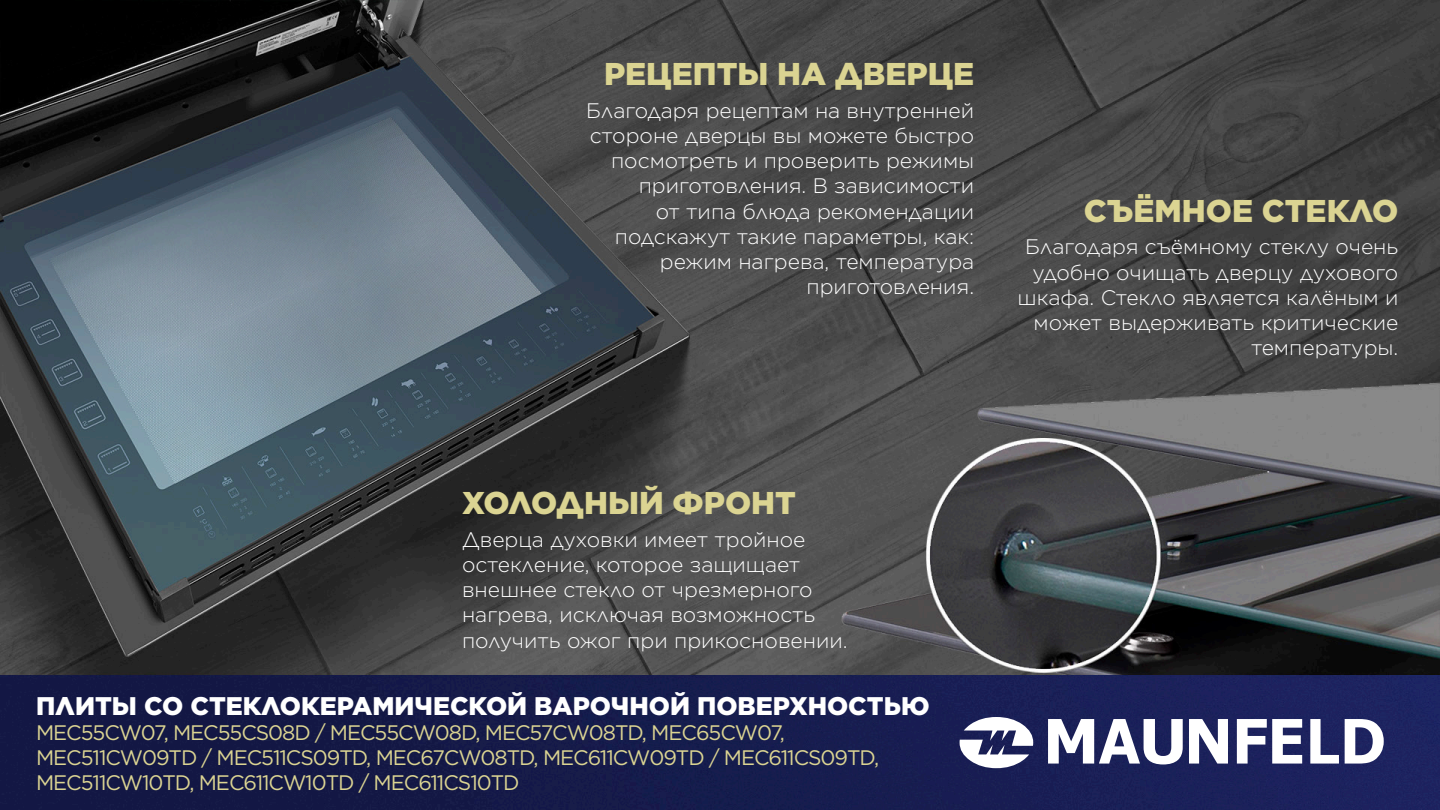
<style>
.page{position:relative;width:1440px;height:810px;background:#fff}
.page>*{position:absolute;margin:0;border:0;box-sizing:border-box;transform-origin:0 0}
.t1{font:900 31.5px "Gotham";color:#dbd492}
.t2{font:900 25.5px "Gotham";color:#fff}
.t3{font:300 21px/25.2px "Gotham";color:#fff;text-align:right}
.t4{font:21px/25.2px "Gotham";letter-spacing:-.05em;color:#dbd492}
</style>
<div class="page">
<img style="left:0;top:0;width:1440px;height:810px">
<svg style="left:960px;top:717px;width:424px;height:51px"></svg>
<p class="t1" style="left:604px;top:52px;width:372px">РЕЦЕПТЫ НА ДВЕРЦЕ</p>
<p class="t3" style="left:586px;top:97px;width:390px">Благодаря рецептам на внутренней стороне дверцы вы можете быстро посмотреть и проверить режимы приготовления. В зависимости<br>от типа блюда рекомендации подскажут такие параметры, как: режим нагрева, температура приготовления.</p>
<p class="t1" style="left:1084px;top:189px;width:316px">СЪЁМНОЕ СТЕКЛО</p>
<p class="t3" style="left:1018px;top:234px;width:382px">Благодаря съёмному стеклу очень удобно очищать дверцу духового шкафа. Стекло является калёным и может выдерживать критические температуры.</p>
<p class="t1" style="left:462px;top:481px;width:336px">ХОЛОДНЫЙ ФРОНТ</p>
<p class="t3" style="left:462px;top:526px;width:387px;text-align:left">Дверца духовки имеет тройное остекление, которое защищает внешнее стекло от чрезмерного нагрева, исключая возможность получить ожог при прикосновении.</p>
<p class="t2" style="left:36px;top:688px;width:895px">ПЛИТЫ СО СТЕКЛОКЕРАМИЧЕСКОЙ ВАРОЧНОЙ ПОВЕРХНОСТЬЮ</p>
<p class="t4" style="left:36px;top:720px;width:845px">MEC55CW07, MEC55CS08D / MEC55CW08D, MEC57CW08TD, MEC65CW07,<br>MEC511CW09TD / MEC511CS09TD, MEC67CW08TD, MEC611CW09TD / MEC611CS09TD,<br>MEC511CW10TD, MEC611CW10TD / MEC611CS10TD</p>
</div>
